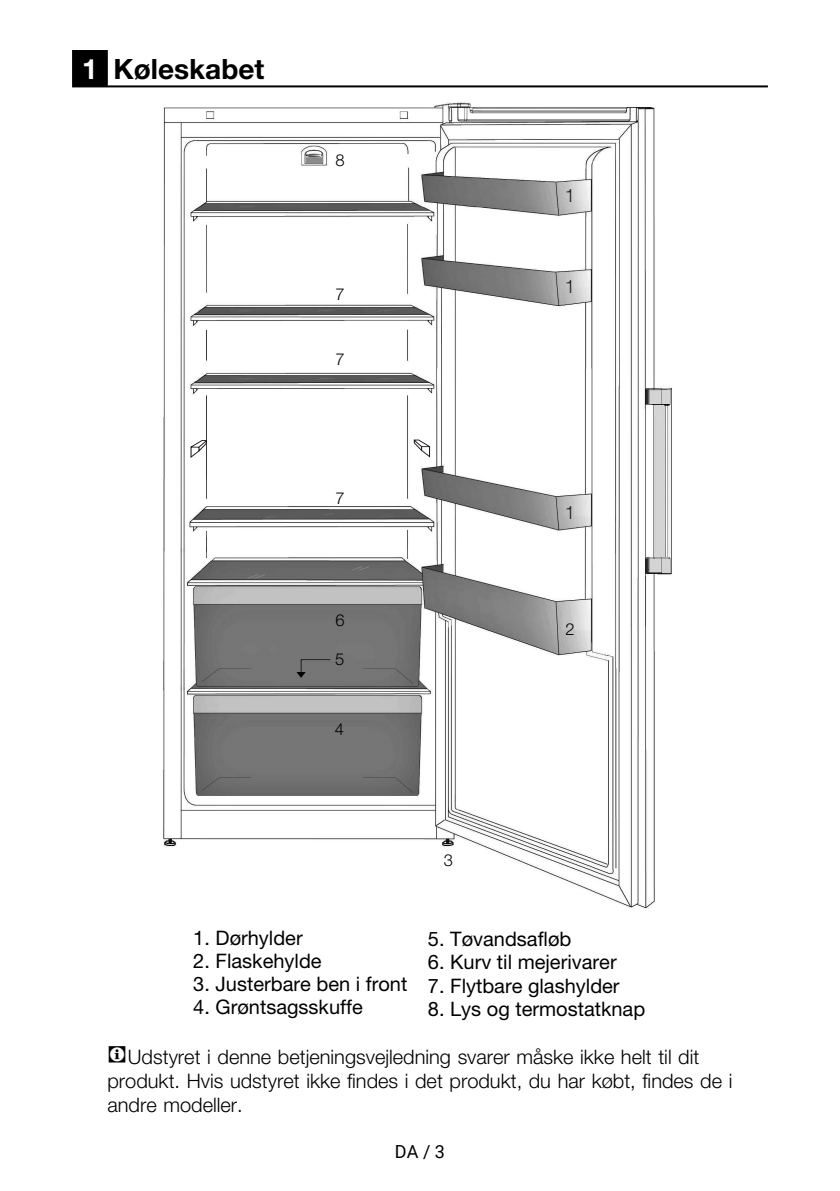
<style>
.page{position:relative;width:840px;height:1191px;background:#fff}
.page>*{position:absolute;margin:0;border:0;box-sizing:border-box;transform-origin:0 0}
.Unite_Baslik__14pt-B{font:700 28px "Helvetica Neue LT Pro";color:#000}
.t1{font:20px "Helvetica Neue LT Pro";color:#000}
.t2{font:300 20px/23.6px "Helvetica Neue LT Pro";color:#000}
.t3{font:300 18.6px "Lsnbcq Bvcptf Helvetica Neue LT Pro";color:#231f20}
.t4{font:18px "Roboto";color:#000}
.t5{font:300 16.6px "Helvetica Neue LT Pro";color:#000}
.t6{font:300 16.6px "Lsnbcq Bvcptf Helvetica Neue LT Pro";color:#000}
.s1{color:#fff}
.s2{font-family:"ZIWARNUN";font-weight:400;font-size:24px}
</style>
<div class="page">
<div style="left:73px;top:51px;width:34px;height:35px;background:#000"></div>
<div style="left:72px;top:50px;width:36px;height:36px;border:2px solid #000"></div>
<hr style="left:72px;top:85px;width:695px;height:2px;background:#000">
<img style="left:163px;top:103px;width:509px;height:806px">
<svg style="left:190px;top:439px;width:239px;height:19px"></svg>
<svg style="left:296px;top:659px;width:34px;height:19px"></svg>
<p class="Unite_Baslik__14pt-B" style="left:82px;top:51px;width:183px"><span class="s1">1</span> Køleskabet</p>
<p class="t5" style="left:335px;top:150px;width:11px">8</p>
<p class="t5" style="left:335px;top:284px;width:11px">7</p>
<p class="t5" style="left:335px;top:349px;width:11px">7</p>
<p class="t3" style="left:564px;top:184px;width:12px">1</p>
<p class="t3" style="left:564px;top:275px;width:12px">1</p>
<p class="t5" style="left:335px;top:487px;width:11px">7</p>
<p class="t5" style="left:335px;top:609px;width:11px">6</p>
<p class="t6" style="left:335px;top:649px;width:11px">5</p>
<p class="t6" style="left:334px;top:718px;width:11px">4</p>
<p class="t3" style="left:564px;top:501px;width:12px">1</p>
<p class="t6" style="left:565px;top:618px;width:11px">2</p>
<p class="t6" style="left:443px;top:850px;width:11px">3</p>
<p class="t1" style="left:193px;top:926px;width:111px">1. Dørhylder</p>
<p class="t1" style="left:193px;top:949px;width:130px">2. Flaskehylde</p>
<p class="t1" style="left:193px;top:972px;width:215px">3. Justerbare ben i front</p>
<p class="t1" style="left:193px;top:995px;width:171px">4. Grøntsagsskuffe</p>
<p class="t1" style="left:427px;top:926px;width:145px">5. Tøvandsafløb</p>
<p class="t1" style="left:427px;top:949px;width:190px">6. Kurv til mejerivarer</p>
<p class="t1" style="left:427px;top:974px;width:193px">7. Flytbare glashylder</p>
<p class="t1" style="left:427px;top:997px;width:219px">8. Lys og termostatknap</p>
<p class="t2" style="left:107px;top:1045px;width:626px"><span class="s2">C</span>Udstyret i denne betjeningsvejledning svarer måske ikke helt til dit produkt. Hvis udstyret ikke findes i det produkt, du har købt, findes de i andre modeller.</p>
<p class="t4" style="left:395px;top:1139px;width:52px">DA / 3</p>
</div>
